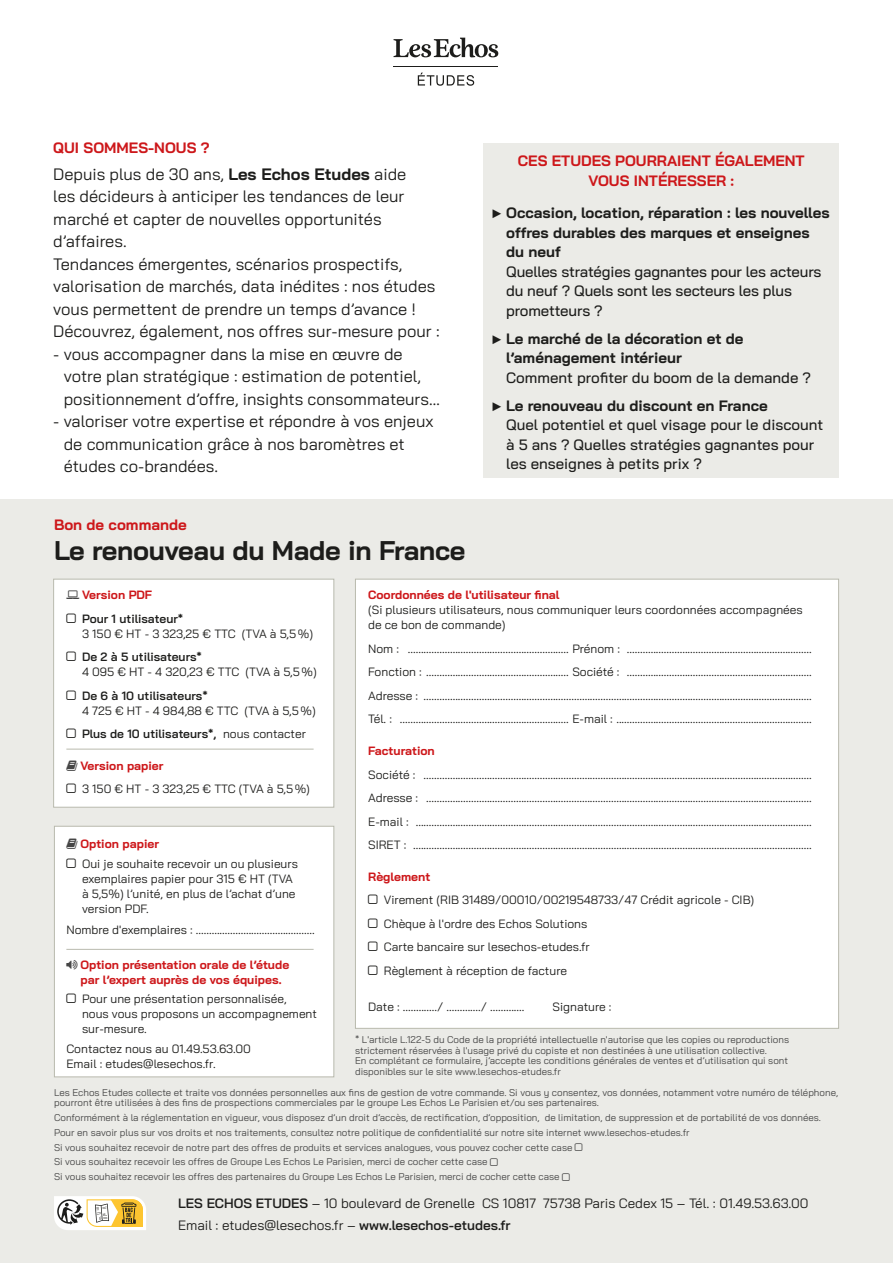
<style>
.page{position:relative;width:893px;height:1263px;background:#fff}
.page>*{position:absolute;margin:0;border:0;box-sizing:border-box;transform-origin:0 0}
.t1{font:700 27px "Bai Jamjuree";letter-spacing:-.01em;color:#1d1d1b}
.t2{font:16.5px/22.5px "Bai Jamjuree";color:#1d1d1b}
.t3{font:500 15px/19.5px "Bai Jamjuree";color:#1d1d1b}
.t4{font:700 15px/19.5px "Bai Jamjuree";color:#1d1d1b}
.t5{font:700 15px/19.5px "Bai Jamjuree";color:#cd171a;text-align:center}
.t6{font:13.5px/22.2px "Bai Jamjuree";color:#1d1d1b}
.t7{font:12px/23.5px "Bai Jamjuree";color:#1d1d1b}
.t8{font:700 12px/15px "Bai Jamjuree";color:#cd171a}
.t9{font:600 12px "Bai Jamjuree";color:#1d1d1b}
.t10{font:9.75px/10.5px "Bai Jamjuree";color:#464646}
.s1{font-weight:700}
.s2{font-weight:600}
</style>
<div class="page">
<hr style="left:394px;top:66px;width:104px;height:1px;background:#1d1d1b">
<svg style="left:394px;top:38px;width:104px;height:19px"></svg>
<svg style="left:418px;top:73px;width:56px;height:13px"></svg>
<div style="left:484px;top:143px;width:355px;height:335px;background:#ebebe7"></div>
<div style="left:0;top:500px;width:893px;height:763px;background:#ebebe7"></div>
<div style="left:54px;top:826px;width:280px;height:251px;background:#fff;border:1px solid #b9baae"></div>
<hr style="left:66px;top:949px;width:248px;height:1px;background:#b9baae">
<div style="left:53px;top:579px;width:281px;height:228px;background:#fff;border:1px solid #b9baae"></div>
<div style="left:355px;top:579px;width:484px;height:450px;background:#fff;border:1px solid #b9baae"></div>
<hr style="left:66px;top:749px;width:248px;height:1px;background:#b9baae">
<svg style="left:54px;top:1196px;width:92px;height:34px;background:#ddd0ae"></svg>
<p class="t5" style="left:53px;top:138px;width:158px">QUI SOMMES-NOUS ?</p>
<p class="t2" style="left:53px;top:163px;width:388px">Depuis plus de 30 ans, <span class="s1">Les Echos Etudes</span> aide<br>les décideurs à anticiper les tendances de leur marché et capter de nouvelles opportunités d’affaires.<br>Tendances émergentes, scénarios prospectifs, valorisation de marchés, data inédites : nos études vous permettent de prendre un temps d’avance !<br>Découvrez, également, nos offres sur-mesure pour :</p>
<h2 class="t2" style="left:64px;top:343px;width:378px;text-indent:-11px">- vous accompagner dans la mise en œuvre de votre plan stratégique : estimation de potentiel, positionnement d’offre, insights consommateurs…</h2>
<h2 class="t2" style="left:64px;top:410px;width:371px;text-indent:-11px">- valoriser votre expertise et répondre à vos enjeux de communication grâce à nos baromètres et études co-brandées.</h2>
<p class="t5" style="left:54px;top:515px;width:134px">Bon de commande</p>
<h1 class="t1" style="left:54px;top:534px;width:413px">Le renouveau du Made in France</h1>
<p class="t5" style="left:518px;top:151px;width:288px">CES ETUDES POURRAIENT ÉGALEMENT<br>VOUS INTÉRESSER :</p>
<p class="t4" style="left:506px;top:203px;width:325px;text-indent:-14px">▶ Occasion, location, réparation : les nouvelles offres durables des marques et enseignes du neuf</p>
<p class="t3" style="left:506px;top:262px;width:317px">Quelles stratégies gagnantes pour les acteurs du neuf ? Quels sont les secteurs les plus prometteurs ?</p>
<p class="t4" style="left:506px;top:329px;width:239px;text-indent:-14px">▶ Le marché de la décoration et de l’aménagement intérieur</p>
<p class="t3" style="left:506px;top:368px;width:306px">Comment profiter du boom de la demande ?</p>
<p class="t4" style="left:492px;top:396px;width:277px">▶ Le renouveau du discount en France</p>
<p class="t3" style="left:506px;top:415px;width:319px">Quel potentiel et quel visage pour le discount à 5 ans ? Quelles stratégies gagnantes pour les enseignes à petits prix ?</p>
<p class="t8" style="left:82px;top:588px;width:71px">Version PDF</p>
<p class="t9" style="left:82px;top:612px;width:103px">Pour 1 utilisateur*</p>
<p class="t7" style="left:82px;top:622px;width:233px">3 150 € HT - 3 323,25 € TTC (TVA à 5,5%)</p>
<p class="t9" style="left:82px;top:650px;width:121px">De 2 à 5 utilisateurs*</p>
<p class="t7" style="left:82px;top:660px;width:236px">4 095 € HT - 4 320,23 € TTC (TVA à 5,5%)</p>
<p class="t9" style="left:82px;top:689px;width:127px">De 6 à 10 utilisateurs*</p>
<p class="t7" style="left:82px;top:699px;width:235px">4 725 € HT - 4 984,88 € TTC (TVA à 5,5%)<br><span class="s2">Plus de 10 utilisateurs*,</span> nous contacter</p>
<p class="t8" style="left:81px;top:758px;width:84px">Version papier</p>
<p class="t7" style="left:82px;top:777px;width:229px">3 150 € HT - 3 323,25 € TTC (TVA à 5,5%)</p>
<p class="t8" style="left:81px;top:837px;width:80px">Option papier</p>
<p class="t7" style="left:82px;top:856px;width:217px;line-height:15px">Oui je souhaite recevoir un ou plusieurs exemplaires papier pour 315 € HT (TVA à 5,5%) l’unité, en plus de l’achat d’une version PDF.</p>
<p class="t7" style="left:66px;top:918px;width:250px">Nombre d'exemplaires : .............................................</p>
<p class="t8" style="left:81px;top:957px;width:210px">Option présentation orale de l’étude par l’expert auprès de vos équipes.</p>
<p class="t7" style="left:82px;top:991px;width:237px;line-height:15px">Pour une présentation personnalisée,<br>nous vous proposons un accompagnement sur-mesure.</p>
<p class="t7" style="left:66px;top:1041px;width:186px;line-height:15px">Contactez nous au 01.49.53.63.00<br>Email : etudes@lesechos.fr.</p>
<p class="t8" style="left:368px;top:588px;width:193px">Coordonnées de l'utilisateur final</p>
<p class="t7" style="left:368px;top:602px;width:436px;line-height:15px">(Si plusieurs utilisateurs, nous communiquer leurs coordonnées accompagnées de ce bon de commande)</p>
<p class="t7" style="left:368px;top:637px;width:445px;text-align:justify">Nom : ............................................................. Prénom : ......................................................................<br>Fonction : ...................................................... Société : ......................................................................<br>Adresse : ...................................................................................................................................................<br>Tél. : ................................................................ E-mail : ..........................................................................</p>
<p class="t8" style="left:368px;top:744px;width:68px">Facturation</p>
<p class="t7" style="left:368px;top:763px;width:445px;text-align:justify">Société : ...................................................................................................................................................<br>Adresse : ..................................................................................................................................................<br>E-mail : ......................................................................................................................................................<br>SIRET : .......................................................................................................................................................</p>
<p class="t8" style="left:368px;top:869px;width:64px">Règlement</p>
<p class="t7" style="left:384px;top:888px;width:372px">Virement (RIB 31489/00010/00219548733/47 Crédit agricole - CIB)<br>Chèque à l'ordre des Echos Solutions<br>Carte bancaire sur lesechos-etudes.fr<br>Règlement à réception de facture</p>
<p class="t7" style="left:368px;top:995px;width:158px">Date : ............./ ............./ .............</p>
<p class="t7" style="left:553px;top:995px;width:60px">Signature :</p>
<p class="t10" style="left:355px;top:1034px;width:436px">* L'article L.122-5 du Code de la propriété intellectuelle n'autorise que les copies ou reproductions strictement réservées à l'usage privé du copiste et non destinées à une utilisation collective.<br>En complétant ce formulaire, j’accepte les conditions générales de ventes et d’utilisation qui sont disponibles sur le site www.lesechos-etudes.fr</p>
<p class="t10" style="left:54px;top:1087px;width:786px">Les Echos Etudes collecte et traite vos données personnelles aux fins de gestion de votre commande. Si vous y consentez, vos données, notamment votre numéro de téléphone, pourront être utilisées à des fins de prospections commerciales par le groupe Les Echos Le Parisien et/ou ses partenaires.</p>
<p class="t10" style="left:54px;top:1110px;width:768px;line-height:14.7px">Conformément à la réglementation en vigueur, vous disposez d’un droit d’accès, de rectification, d’opposition, de limitation, de suppression et de portabilité de vos données.<br>Pour en savoir plus sur vos droits et nos traitements, consultez notre politique de confidentialité sur notre site internet www.lesechos-etudes.fr<br>Si vous souhaitez recevoir de notre part des offres de produits et services analogues, vous pouvez cocher cette case<br>Si vous souhaitez recevoir les offres de Groupe Les Echos Le Parisien, merci de cocher cette case<br>Si vous souhaitez recevoir les offres des partenaires du Groupe Les Echos Le Parisien, merci de cocher cette case</p>
<p class="t6" style="left:178px;top:1192px;width:632px"><span class="s2">LES ECHOS ETUDES</span> – 10 boulevard de Grenelle CS 10817 75738 Paris Cedex 15 – Tél. : 01.49.53.63.00<br>Email : etudes@lesechos.fr – <span class="s2">www.lesechos-etudes.fr</span></p>
</div>
